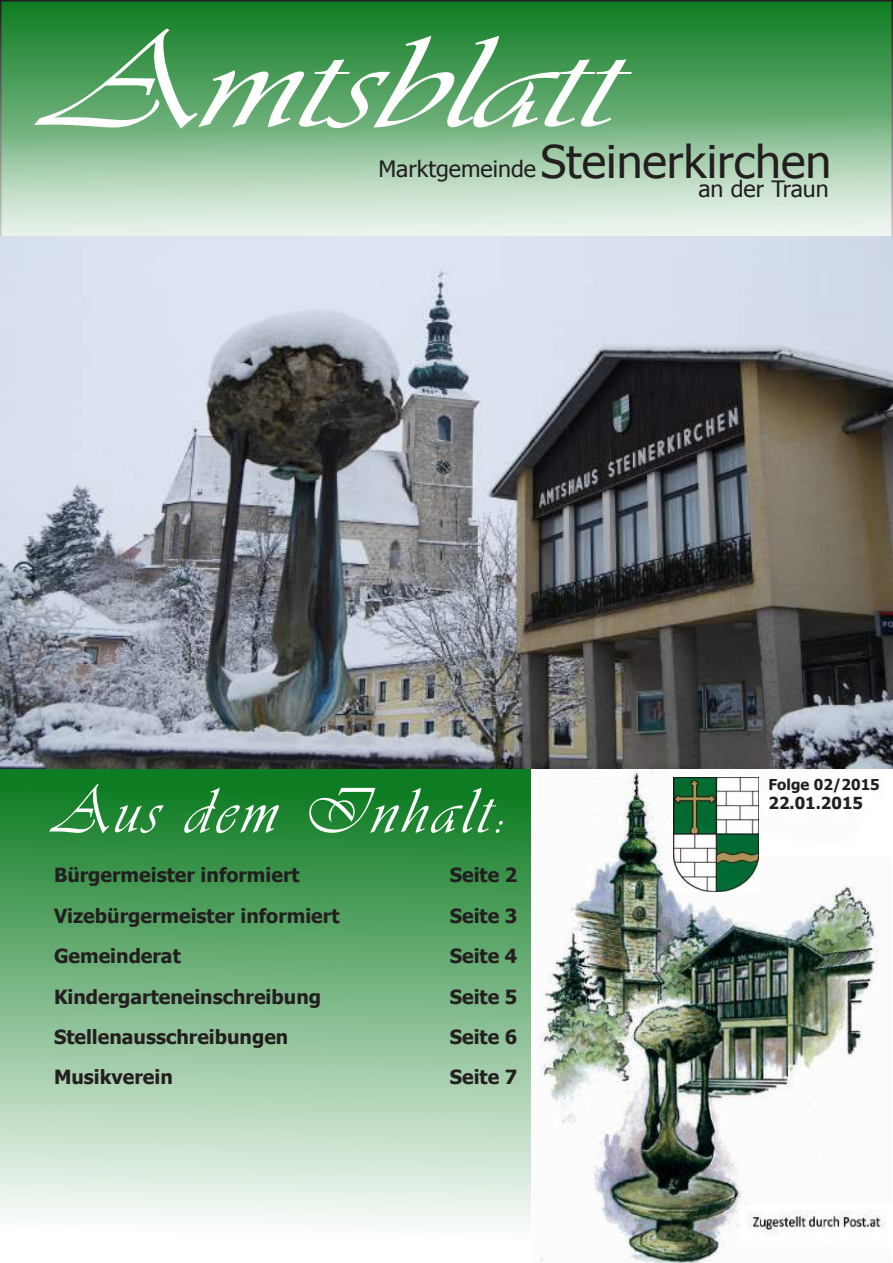
<style>
.page{position:relative;width:893px;height:1263px;background:#fff}
.page>*{position:absolute;margin:0;border:0;box-sizing:border-box;transform-origin:0 0}
.t1{font:136.5px "Vivaldii";color:#fff;scale:1.35 1}
.t2{font:67.5px "Vivaldii";letter-spacing:.07em;color:#fff}
.t3{font:45px "Tahoma";color:#231f20}
.t4{font:22.5px "Tahoma";color:#231f20}
.t5{font:700 19.5px/40.3px "Tahoma";color:#231f20}
.t6{font:700 16.5px "Tahoma";color:#231f20}
.t7{font:700 15px "Tahoma";color:#231f20}
.s1{font-size:22.5px}
</style>
<div class="page">
<svg style="left:3px;top:3px;width:887px;height:233px;background:#77b582"></svg>
<img style="left:539px;top:769px;width:346px;height:494px">
<img style="left:673px;top:778px;width:86px;height:114px">
<div style="left:1px;top:769px;width:530px;height:493px;background:linear-gradient(to bottom,#05771a,#fff)"></div>
<img style="left:1px;top:236px;width:891px;height:533px">
<h1 class="t1" style="left:48px;top:4px;width:424px">Amtsblatt</h1>
<h3 class="t3" style="left:378px;top:131px;width:454px"><span class="s1">Marktgemeinde</span> Steinerkirchen</h3>
<p class="t4" style="left:698px;top:174px;width:132px">an der Traun</p>
<h2 class="t2" style="left:54px;top:772px;width:454px">Aus dem Inhalt:</h2>
<p class="t7" style="left:769px;top:774px;width:113px">Folge 02/2015</p>
<p class="t6" style="left:769px;top:792px;width:96px">22.01.2015</p>
<p class="t5" style="left:54px;top:854px;width:287px">Bürgermeister informiert<br>Vizebürgermeister informiert<br>Gemeinderat<br>Kindergarteneinschreibung<br>Stellenausschreibungen<br>Musikverein</p>
<p class="t5" style="left:450px;top:854px;width:69px;text-align:justify">Seite 2<br>Seite 3<br>Seite 4<br>Seite 5<br>Seite 6<br>Seite 7</p>
</div>
